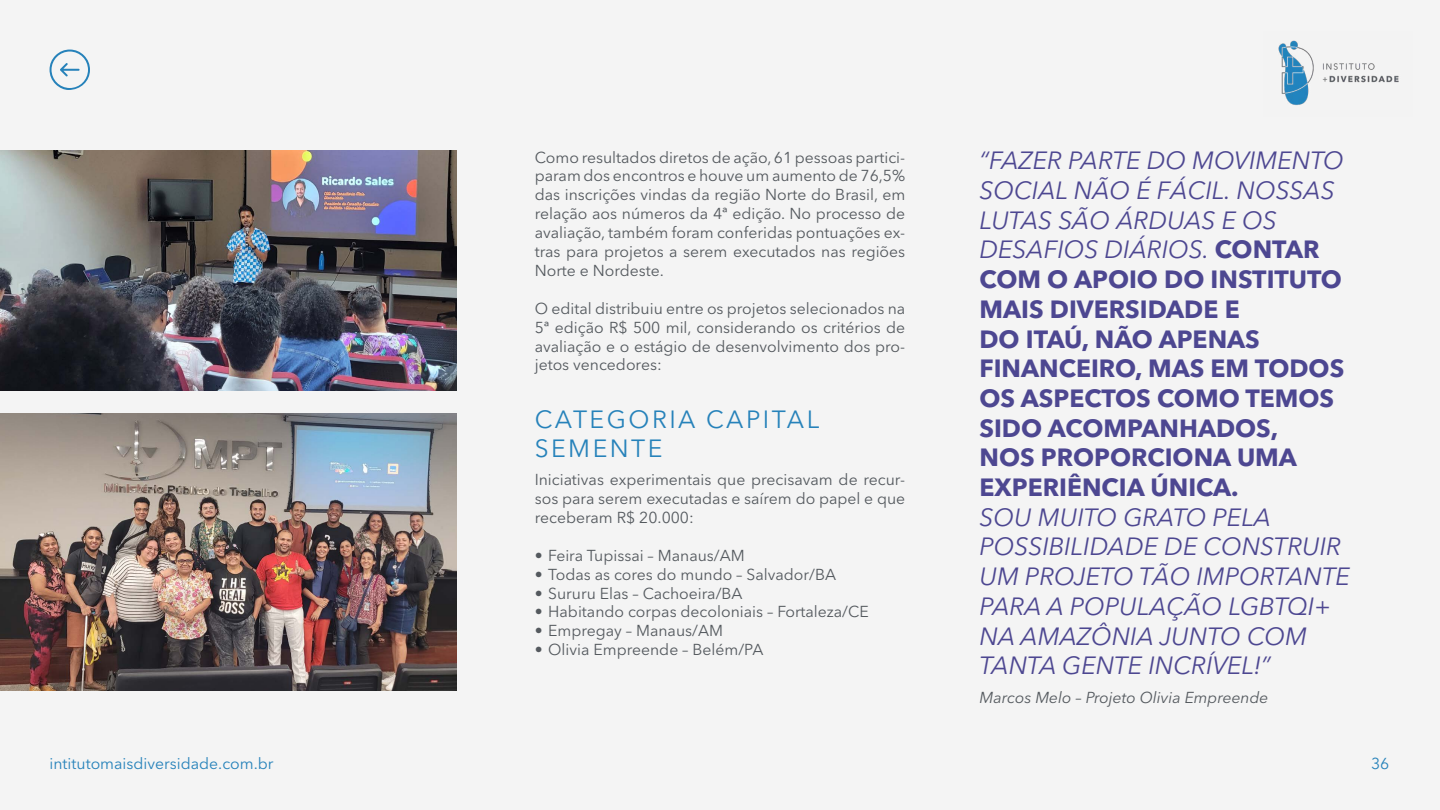
<style>
.page{position:relative;width:1440px;height:810px;background:#f4f4f4}
.page>*{position:absolute;margin:0;border:0;box-sizing:border-box;transform-origin:0 0}
.Destaque{font:italic 24.75px/29.7px "Avenir Next LT Pro";color:#4d4791}
.t1{font:24.75px/29.7px "Avenir Next LT Pro";letter-spacing:.1em;color:#2682ba}
.t2{font:15.75px/18.9px "Avenir Next LT Pro";color:#54595e;text-align:justify}
.t3{font:italic 15.75px "Avenir Next LT Pro";color:#54595e}
.t4{font:15.75px "Avenir Next LT Pro";color:#2682ba}
.s1{font-weight:700;font-style:normal}
</style>
<div class="page">
<svg style="left:49px;top:49px;width:41px;height:41px"></svg>
<img style="left:1278px;top:40px;width:121px;height:65px">
<img style="left:0;top:151px;width:457px;height:240px">
<img style="left:0;top:413px;width:457px;height:278px">
<p class="t2" style="left:535px;top:148px;width:372px">Como resultados diretos de ação, 61 pessoas partici&shy;param dos encontros e houve um aumento de 76,5% das inscrições vindas da região Norte do Brasil, em relação aos números da 4ª edição. No processo de avaliação, também foram conferidas pontuações ex&shy;tras para projetos a serem executados nas regiões Norte e Nordeste.</p>
<p class="t2" style="left:535px;top:299px;width:372px">O edital distribuiu entre os projetos selecionados na 5ª edição R$ 500 mil, considerando os critérios de avaliação e o estágio de desenvolvimento dos pro&shy;jetos vencedores:</p>
<h3 class="t1" style="left:535px;top:404px;width:286px">CATEGORIA CAPITAL<br>SEMENTE</h3>
<p class="t2" style="left:535px;top:470px;width:372px">Iniciativas experimentais que precisavam de recur&shy;sos para serem executadas e saírem do papel e que receberam R$ 20.000:</p>
<p class="t2" style="left:535px;top:546px;width:212px">• Feira Tupissai – Manaus/AM</p>
<p class="t2" style="left:535px;top:565px;width:303px">• Todas as cores do mundo – Salvador/BA</p>
<p class="t2" style="left:535px;top:584px;width:209px">• Sururu Elas – Cachoeira/BA</p>
<p class="t2" style="left:535px;top:602px;width:336px">• Habitando corpas decoloniais – Fortaleza/CE</p>
<p class="t2" style="left:535px;top:621px;width:190px">• Empregay – Manaus/AM</p>
<p class="t2" style="left:535px;top:640px;width:230px">• Olivia Empreende – Belém/PA</p>
<p class="Destaque" style="left:980px;top:146px;width:372px">“FAZER PARTE DO MOVIMENTO<br>SOCIAL NÃO É FÁCIL. NOSSAS<br>LUTAS SÃO ÁRDUAS E OS<br>DESAFIOS DIÁRIOS. <span class="s1">CONTAR<br>COM O APOIO DO INSTITUTO<br>MAIS DIVERSIDADE E<br>DO ITAÚ, NÃO APENAS<br>FINANCEIRO, MAS EM TODOS<br>OS ASPECTOS COMO TEMOS<br>SIDO ACOMPANHADOS,<br>NOS PROPORCIONA UMA<br>EXPERIÊNCIA ÚNICA.<br></span>SOU MUITO GRATO PELA<br>POSSIBILIDADE DE CONSTRUIR<br>UM PROJETO TÃO IMPORTANTE<br>PARA A POPULAÇÃO LGBTQI+<br>NA AMAZÔNIA JUNTO COM<br>TANTA GENTE INCRÍVEL!”</p>
<p class="t3" style="left:980px;top:688px;width:290px">Marcos Melo – Projeto Olivia Empreende</p>
<p class="t4" style="left:50px;top:755px;width:226px">intitutomaisdiversidade.com.br</p>
<p class="t4" style="left:1371px;top:755px;width:20px">36</p>
</div>
